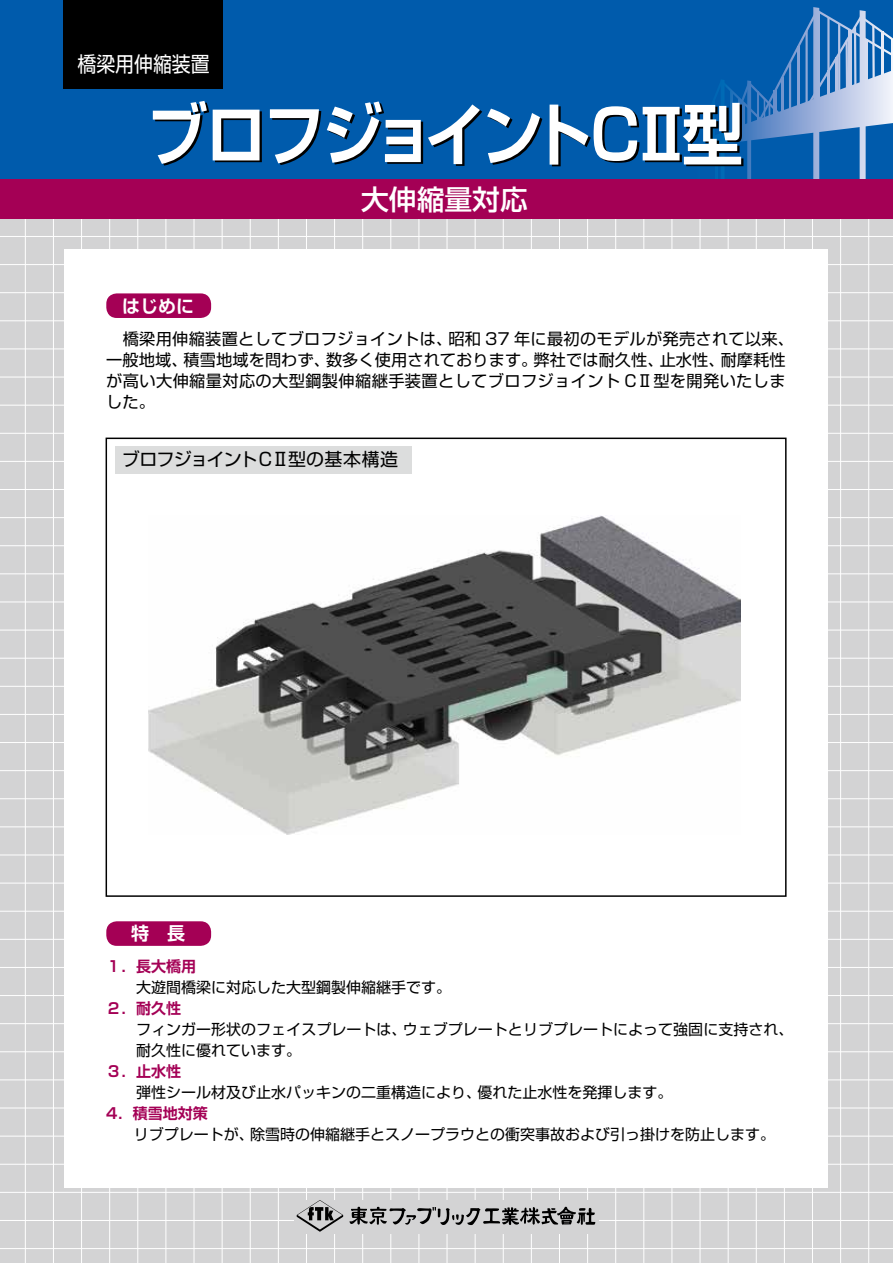
<style>
.page{position:relative;width:893px;height:1263px;background:#d3d3d4}
.page>*{position:absolute;margin:0;border:0;box-sizing:border-box;transform-origin:0 0}
.t1{font:700 68.1px "Shin Go Pro De";letter-spacing:-.14em;color:#fff;scale:.9 1}
.t2{font:500 27.75px "Shin Go Pro";color:#fff}
.t3{font:21px "Shin Go Pro";color:#fff;scale:.9 1}
.t4{font:18px "Shin Go Pro";letter-spacing:-.05em;color:#000}
.t5{font:700 18px "Shin Go Pro De";color:#fff}
.t6{font:16.2px/21px "Shin Go Pro";letter-spacing:.02em;color:#000}
.t7{font:15px/21px "Shin Go Pro";color:#000}
.t8{font:700 15px "Shin Go Pro De";color:#a40055}
</style>
<div class="page">
<hr style="left:0;top:236px;width:893px;height:1px;background:#fff">
<hr style="left:0;top:264px;width:893px;height:1px;background:#fff">
<hr style="left:0;top:292px;width:893px;height:1px;background:#fff">
<hr style="left:0;top:321px;width:893px;height:1px;background:#fff">
<hr style="left:0;top:349px;width:893px;height:1px;background:#fff">
<hr style="left:0;top:377px;width:893px;height:1px;background:#fff">
<hr style="left:0;top:405px;width:893px;height:1px;background:#fff">
<hr style="left:0;top:433px;width:893px;height:1px;background:#fff">
<hr style="left:0;top:461px;width:893px;height:1px;background:#fff">
<hr style="left:0;top:489px;width:893px;height:1px;background:#fff">
<hr style="left:0;top:517px;width:893px;height:1px;background:#fff">
<hr style="left:0;top:545px;width:893px;height:1px;background:#fff">
<hr style="left:0;top:574px;width:893px;height:1px;background:#fff">
<hr style="left:0;top:602px;width:893px;height:1px;background:#fff">
<hr style="left:0;top:630px;width:893px;height:1px;background:#fff">
<hr style="left:0;top:658px;width:893px;height:1px;background:#fff">
<hr style="left:0;top:686px;width:893px;height:1px;background:#fff">
<hr style="left:0;top:714px;width:893px;height:1px;background:#fff">
<hr style="left:0;top:742px;width:893px;height:1px;background:#fff">
<hr style="left:0;top:770px;width:893px;height:1px;background:#fff">
<hr style="left:0;top:798px;width:893px;height:1px;background:#fff">
<hr style="left:0;top:827px;width:893px;height:1px;background:#fff">
<hr style="left:0;top:855px;width:893px;height:1px;background:#fff">
<hr style="left:0;top:883px;width:893px;height:1px;background:#fff">
<hr style="left:0;top:911px;width:893px;height:1px;background:#fff">
<hr style="left:0;top:939px;width:893px;height:1px;background:#fff">
<hr style="left:0;top:967px;width:893px;height:1px;background:#fff">
<hr style="left:0;top:995px;width:893px;height:1px;background:#fff">
<hr style="left:0;top:1023px;width:893px;height:1px;background:#fff">
<hr style="left:0;top:1051px;width:893px;height:1px;background:#fff">
<hr style="left:0;top:1080px;width:893px;height:1px;background:#fff">
<hr style="left:0;top:1108px;width:893px;height:1px;background:#fff">
<hr style="left:0;top:1136px;width:893px;height:1px;background:#fff">
<hr style="left:0;top:1164px;width:893px;height:1px;background:#fff">
<hr style="left:0;top:1192px;width:893px;height:1px;background:#fff">
<hr style="left:0;top:1220px;width:893px;height:1px;background:#fff">
<hr style="left:0;top:1248px;width:893px;height:1px;background:#fff">
<hr style="left:25px;top:208px;width:1px;height:1055px;background:#fff">
<hr style="left:53px;top:208px;width:1px;height:1055px;background:#fff">
<hr style="left:81px;top:208px;width:1px;height:1055px;background:#fff">
<hr style="left:109px;top:208px;width:1px;height:1055px;background:#fff">
<hr style="left:138px;top:208px;width:1px;height:1055px;background:#fff">
<hr style="left:166px;top:208px;width:1px;height:1055px;background:#fff">
<hr style="left:194px;top:208px;width:1px;height:1055px;background:#fff">
<hr style="left:222px;top:208px;width:1px;height:1055px;background:#fff">
<hr style="left:250px;top:208px;width:1px;height:1055px;background:#fff">
<hr style="left:278px;top:208px;width:1px;height:1055px;background:#fff">
<hr style="left:306px;top:208px;width:1px;height:1055px;background:#fff">
<hr style="left:334px;top:208px;width:1px;height:1055px;background:#fff">
<hr style="left:362px;top:208px;width:1px;height:1055px;background:#fff">
<hr style="left:391px;top:208px;width:1px;height:1055px;background:#fff">
<hr style="left:419px;top:208px;width:1px;height:1055px;background:#fff">
<hr style="left:447px;top:208px;width:1px;height:1055px;background:#fff">
<hr style="left:475px;top:208px;width:1px;height:1055px;background:#fff">
<hr style="left:503px;top:208px;width:1px;height:1055px;background:#fff">
<hr style="left:531px;top:208px;width:1px;height:1055px;background:#fff">
<hr style="left:559px;top:208px;width:1px;height:1055px;background:#fff">
<hr style="left:587px;top:208px;width:1px;height:1055px;background:#fff">
<hr style="left:615px;top:208px;width:1px;height:1055px;background:#fff">
<hr style="left:644px;top:208px;width:1px;height:1055px;background:#fff">
<hr style="left:672px;top:208px;width:1px;height:1055px;background:#fff">
<hr style="left:700px;top:208px;width:1px;height:1055px;background:#fff">
<hr style="left:728px;top:208px;width:1px;height:1055px;background:#fff">
<hr style="left:756px;top:208px;width:1px;height:1055px;background:#fff">
<hr style="left:784px;top:208px;width:1px;height:1055px;background:#fff">
<hr style="left:812px;top:208px;width:1px;height:1055px;background:#fff">
<hr style="left:840px;top:208px;width:1px;height:1055px;background:#fff">
<hr style="left:868px;top:208px;width:1px;height:1055px;background:#fff">
<div style="left:0;top:0;width:893px;height:190px;background:#005bac"></div>
<svg style="left:697px;top:7px;width:196px;height:173px"></svg>
<div style="left:63px;top:0;width:159px;height:88px;background:#000"></div>
<div style="left:64px;top:250px;width:764px;height:938px;background:#fff"></div>
<div style="left:294px;top:1200px;width:305px;height:33px;background:#d3d3d4"></div>
<svg style="left:349px;top:1206px;width:246px;height:19px"></svg>
<svg style="left:297px;top:1200px;width:46px;height:32px"></svg>
<div style="left:0;top:180px;width:893px;height:39px;background:#a40055"></div>
<div style="left:106px;top:293px;width:105px;height:25px;background:#a40055;border-radius:11px"></div>
<div style="left:106px;top:921px;width:105px;height:25px;background:#a40055;border-radius:11px"></div>
<div style="left:115px;top:446px;width:297px;height:27px;background:#dcdddd"></div>
<img style="left:148px;top:515px;width:593px;height:319px">
<h3 class="t3" style="left:77px;top:47px;width:149px">橋梁用伸縮装置</h3>
<h1 class="t1" style="left:146px;top:79px;width:665px">ブロフジョイントＣⅡ型</h1>
<h2 class="t2" style="left:361px;top:177px;width:168px">大伸縮量対応</h2>
<p class="t5" style="left:122px;top:291px;width:73px">はじめに</p>
<p class="t6" style="left:106px;top:326px;width:347px">　橋梁用伸縮装置としてブロフジョイントは、</p>
<p class="t6" style="left:448px;top:326px;width:347px">昭和 37 年に最初のモデルが発売されて以来、</p>
<p class="t6" style="left:534px;top:347px;width:132px">弊社では耐久性、</p>
<p class="t6" style="left:326px;top:347px;width:213px">数多く使用されております。</p>
<p class="t6" style="left:106px;top:347px;width:681px">一般地域、<br>が高い大伸縮量対応の大型鋼製伸縮継手装置としてブロフジョイント CⅡ型を開発いたしました。</p>
<p class="t6" style="left:184px;top:347px;width:148px">積雪地域を問わず、</p>
<p class="t6" style="left:660px;top:347px;width:66px">止水性、</p>
<p class="t6" style="left:721px;top:347px;width:67px">耐摩耗性</p>
<p class="t4" style="left:122px;top:444px;width:278px">ブロフジョイントＣⅡ型の基本構造</p>
<p class="t5" style="left:131px;top:919px;width:55px">特　長</p>
<p class="t8" style="left:106px;top:954px;width:91px">１．長大橋用</p>
<p class="t7" style="left:136px;top:975px;width:317px">大遊間橋梁に対応した大型鋼製伸縮継手です。</p>
<p class="t8" style="left:106px;top:996px;width:76px">２．耐久性</p>
<p class="t7" style="left:403px;top:1017px;width:392px">ウェブプレートとリブプレートによって強固に支持され、</p>
<p class="t7" style="left:136px;top:1017px;width:272px">フィンガー形状のフェイスプレートは、耐久性に優れています。</p>
<p class="t8" style="left:106px;top:1059px;width:76px">３．止水性</p>
<p class="t7" style="left:136px;top:1080px;width:347px">弾性シール材及び止水パッキンの二重構造により、</p>
<p class="t8" style="left:106px;top:1101px;width:103px">4．積雪地対策</p>
<p class="t7" style="left:250px;top:1122px;width:526px">除雪時の伸縮継手とスノープラウとの衝突事故および引っ掛けを防止します。</p>
<p class="t7" style="left:477px;top:1080px;width:196px">優れた止水性を発揮します。</p>
<p class="t7" style="left:134px;top:1122px;width:121px">リブプレートが、</p>
</div>
